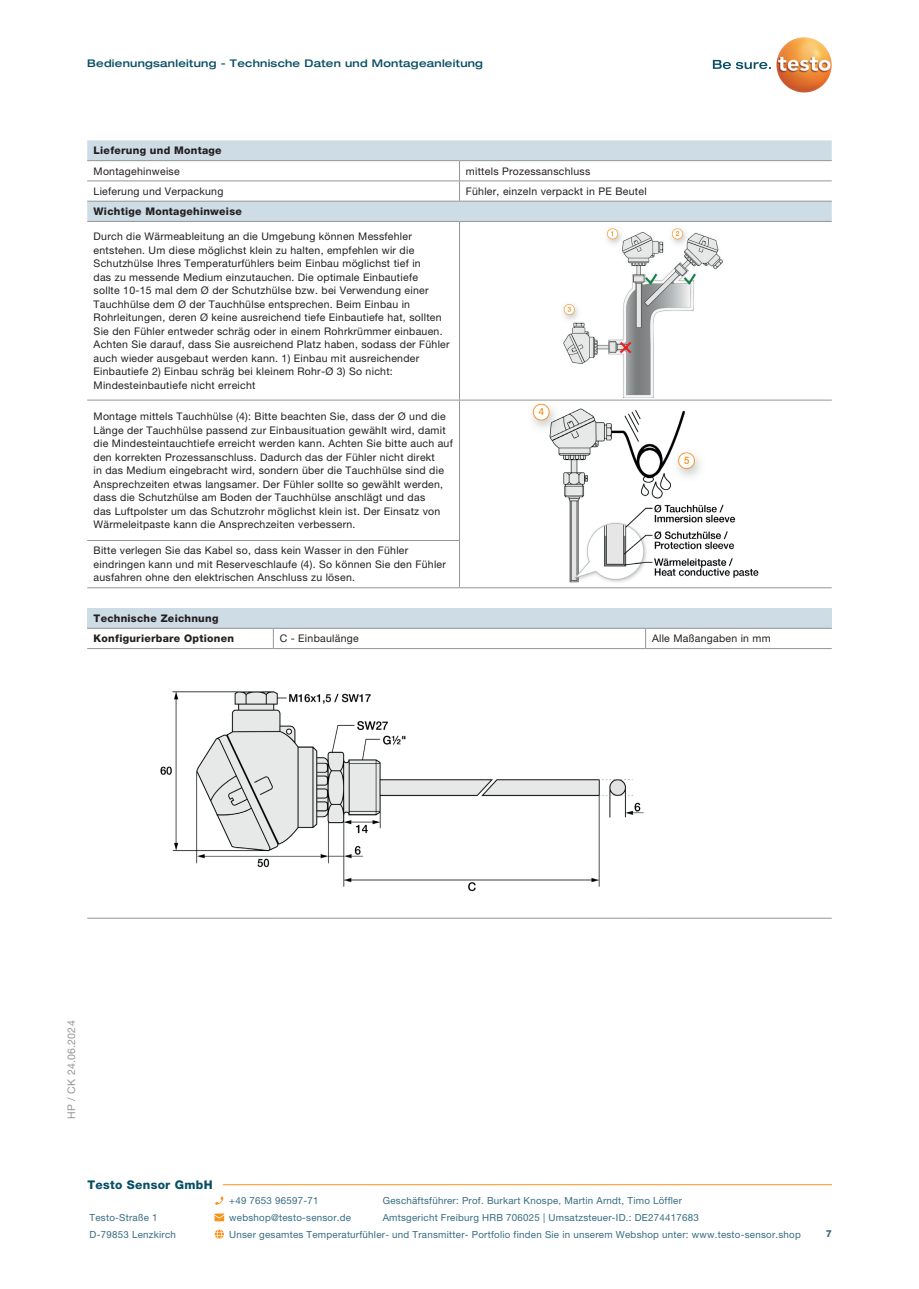
<style>
.page{position:relative;width:919px;height:1289px;background:#fff}
.page>*{position:absolute;margin:0;border:0;box-sizing:border-box;transform-origin:0 0}
.t1{font:800 12px "Helvetica Neue LTW1 G";letter-spacing:.025em;color:#074f64}
.t2{font:10.5px/13.5px "Helvetica Neue LTW1 G";letter-spacing:.025em;color:#231f20}
.t3{font:800 10.5px/20.2px "Helvetica Neue LTW1 G";letter-spacing:.025em;color:#231f20}
.t4{font:500 expanded 10.5px "Helvetica Neue LT Com";letter-spacing:.025em;color:#074f64}
.t5{font:10.5px "Helvetica Neue LTW1 G";letter-spacing:.025em;color:#939598}
.t6{font:9.75px "Helvetica Neue LTW1 G";letter-spacing:.025em;color:#356c81}
.t7{font:800 9.75px "Helvetica Neue LTW1 G";color:#356c81}
</style>
<div class="page">
<svg style="left:87px;top:140px;width:744px;height:81px"></svg>
<svg style="left:459px;top:161px;width:1px;height:40px"></svg>
<hr style="left:87px;top:221px;width:372px;height:1px;background:#939598">
<hr style="left:459px;top:221px;width:372px;height:1px;background:#939598">
<hr style="left:459px;top:222px;width:1px;height:178px;background:#939598">
<hr style="left:87px;top:400px;width:372px;height:1px;background:#939598">
<hr style="left:459px;top:400px;width:372px;height:1px;background:#939598">
<hr style="left:459px;top:400px;width:1px;height:140px;background:#939598">
<hr style="left:87px;top:540px;width:373px;height:1px;background:#939598">
<hr style="left:459px;top:541px;width:1px;height:46px;background:#939598">
<hr style="left:87px;top:587px;width:372px;height:1px;background:#939598">
<hr style="left:459px;top:587px;width:372px;height:1px;background:#939598">
<hr style="left:87px;top:180px;width:372px;height:1px;background:#939598">
<hr style="left:459px;top:180px;width:372px;height:1px;background:#939598">
<hr style="left:87px;top:201px;width:372px;height:1px;background:#939598">
<hr style="left:459px;top:201px;width:372px;height:1px;background:#939598">
<hr style="left:87px;top:160px;width:372px;height:1px;background:#939598">
<hr style="left:459px;top:160px;width:372px;height:1px;background:#939598">
<img style="left:563px;top:228px;width:160px;height:170px">
<img style="left:532px;top:403px;width:227px;height:180px">
<div style="left:87px;top:608px;width:744px;height:20px;background:#cedce5"></div>
<hr style="left:87px;top:628px;width:186px;height:1px;background:#939598">
<hr style="left:273px;top:628px;width:372px;height:1px;background:#939598">
<svg style="left:273px;top:628px;width:1px;height:20px"></svg>
<hr style="left:645px;top:628px;width:186px;height:1px;background:#939598">
<svg style="left:645px;top:628px;width:1px;height:20px"></svg>
<hr style="left:87px;top:648px;width:186px;height:1px;background:#939598">
<hr style="left:273px;top:648px;width:372px;height:1px;background:#939598">
<hr style="left:645px;top:648px;width:186px;height:1px;background:#939598">
<hr style="left:87px;top:917px;width:186px;height:1px;background:#939598">
<hr style="left:273px;top:917px;width:372px;height:1px;background:#939598">
<hr style="left:645px;top:917px;width:186px;height:1px;background:#939598">
<img style="left:160px;top:691px;width:484px;height:201px">
<svg style="left:790px;top:37px;width:13px;height:4px"></svg>
<svg style="left:712px;top:60px;width:58px;height:9px"></svg>
<svg style="left:215px;top:1196px;width:8px;height:8px"></svg>
<svg style="left:214px;top:1213px;width:10px;height:8px"></svg>
<svg style="left:215px;top:1229px;width:9px;height:9px"></svg>
<hr style="left:223px;top:1184px;width:609px;height:1px;background:#f7931d">
<p class="t4" style="left:87px;top:57px;width:397px">Bedienungsanleitung - Technische Daten und Montageanleitung</p>
<p class="t3" style="left:94px;top:140px;width:129px">Lieferung und Montage</p>
<p class="t2" style="left:94px;top:164px;width:88px">Montagehinweise</p>
<p class="t2" style="left:466px;top:164px;width:126px">mittels Prozessanschluss</p>
<p class="t2" style="left:94px;top:184px;width:131px">Lieferung und Verpackung</p>
<p class="t2" style="left:466px;top:184px;width:182px">Fühler, einzeln verpackt in PE Beutel</p>
<p class="t3" style="left:94px;top:201px;width:150px">Wichtige Montagehinweise</p>
<p class="t2" style="left:94px;top:230px;width:357px">Durch die Wärmeableitung an die Umgebung können Messfehler entstehen. Um diese möglichst klein zu halten, empfehlen wir die Schutzhülse Ihres Temperaturfühlers beim Einbau möglichst tief in<br>das zu messende Medium einzutauchen. Die optimale Einbautiefe<br>sollte 10-15 mal dem Ø der Schutzhülse bzw. bei Verwendung einer Tauchhülse dem Ø der Tauchhülse entsprechen. Beim Einbau in Rohrleitungen, deren Ø keine ausreichend tiefe Einbautiefe hat, sollten Sie den Fühler entweder schräg oder in einem Rohrkrümmer einbauen.<br>Achten Sie darauf, dass Sie ausreichend Platz haben, sodass der Fühler auch wieder ausgebaut werden kann. 1) Einbau mit ausreichender Einbautiefe 2) Einbau schräg bei kleinem Rohr-Ø 3) So nicht:<br>Mindesteinbautiefe nicht erreicht</p>
<p class="t2" style="left:94px;top:409px;width:360px">Montage mittels Tauchhülse (4): Bitte beachten Sie, dass der Ø und die Länge der Tauchhülse passend zur Einbausituation gewählt wird, damit die Mindesteintauchtiefe erreicht werden kann. Achten Sie bitte auch auf den korrekten Prozessanschluss. Dadurch das der Fühler nicht direkt<br>in das Medium eingebracht wird, sondern über die Tauchhülse sind die Ansprechzeiten etwas langsamer. Der Fühler sollte so gewählt werden, dass die Schutzhülse am Boden der Tauchhülse anschlägt und das<br>das Luftpolster um das Schutzrohr möglichst klein ist. Der Einsatz von Wärmeleitpaste kann die Ansprechzeiten verbessern.</p>
<p class="t2" style="left:94px;top:544px;width:354px">Bitte verlegen Sie das Kabel so, dass kein Wasser in den Fühler eindringen kann und mit Reserveschlaufe (4). So können Sie den Fühler ausfahren ohne den elektrischen Anschluss zu lösen.</p>
<p class="t3" style="left:94px;top:608px;width:142px">Technische Zeichnung<br>Konfigurierbare Optionen</p>
<p class="t2" style="left:280px;top:631px;width:80px">C - Einbaulänge</p>
<p class="t2" style="left:652px;top:631px;width:120px">Alle Maßangaben in mm</p>
<p class="t5" style="left:65px;top:1118px;width:100px;rotate:-90deg">HP / CK 24.06.2024</p>
<p class="t1" style="left:87px;top:1177px;width:127px">Testo Sensor GmbH</p>
<p class="t6" style="left:229px;top:1194px;width:91px">+49 7653 96597-71</p>
<p class="t6" style="left:383px;top:1194px;width:301px">Geschäftsführer: Prof. Burkart Knospe, Martin Arndt, Timo Löffler</p>
<p class="t6" style="left:90px;top:1211px;width:69px">Testo-Straße 1</p>
<p class="t6" style="left:229px;top:1211px;width:123px">webshop@testo-sensor.de</p>
<p class="t6" style="left:383px;top:1211px;width:317px">Amtsgericht Freiburg HRB 706025 | Umsatzsteuer-ID.: DE274417683</p>
<p class="t6" style="left:90px;top:1228px;width:88px">D-79853 Lenzkirch</p>
<p class="t6" style="left:229px;top:1228px;width:573px">Unser gesamtes Temperaturfühler- und Transmitter- Portfolio finden Sie in unserem Webshop unter: www.testo-sensor.shop</p>
<p class="t7" style="left:825px;top:1228px;width:8px">7</p>
</div>
